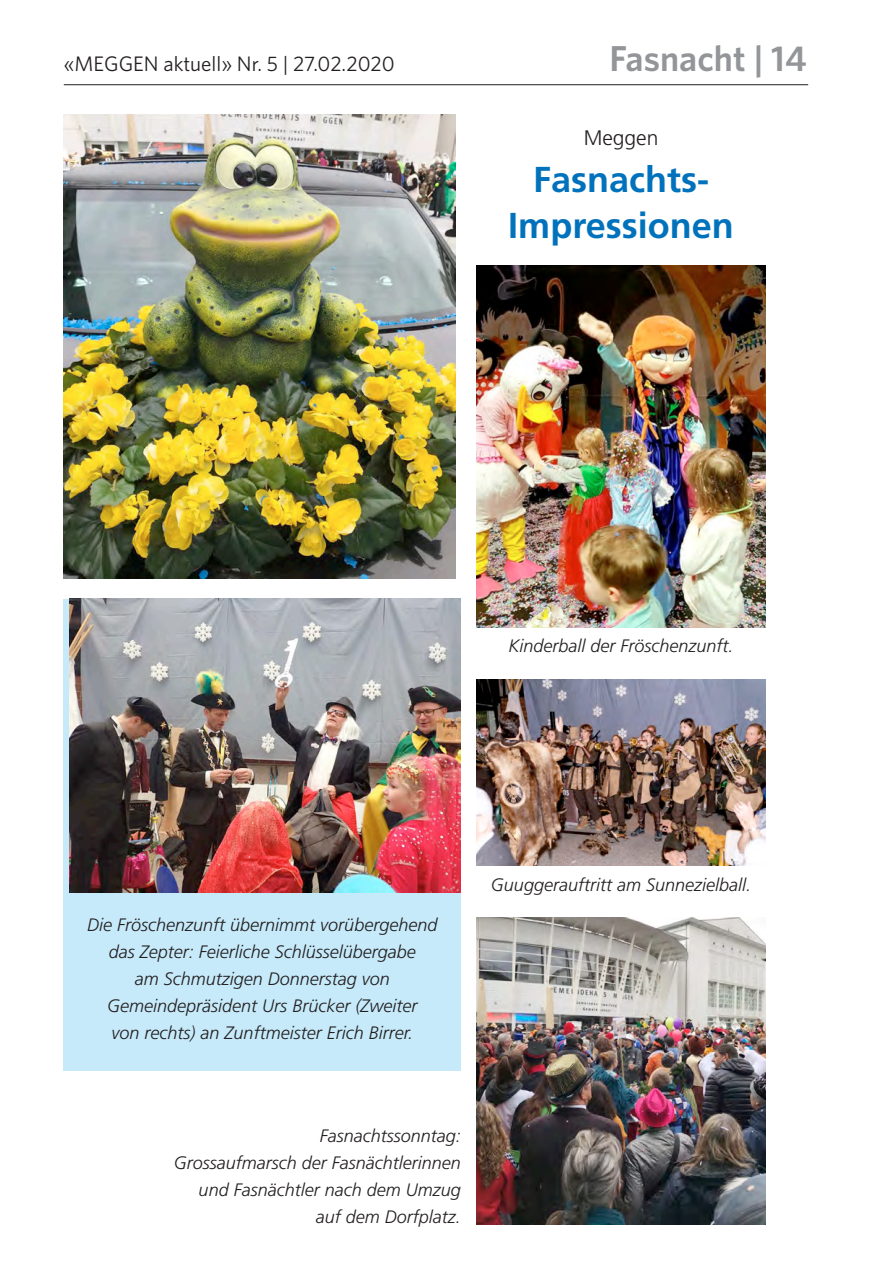
<style>
.page{position:relative;width:872px;height:1263px;background:#fff}
.page>*{position:absolute;margin:0;border:0;box-sizing:border-box;transform-origin:0 0}
.t1{font:700 36px/46.5px "Frutiger";color:#0072bc;text-align:center}
.t2{font:600 36px "Whitney";color:#939598}
.t3{font:21px "Whitney";color:#231f20}
.t4{font:300 21px "Frutiger";color:#231f20}
.t5{font:italic 300 18px/27px "Frutiger";color:#231f20;text-align:center}
</style>
<div class="page">
<hr style="left:64px;top:84px;width:744px;height:1px;background:#231f20">
<img style="left:64px;top:115px;width:391px;height:463px">
<div style="left:64px;top:599px;width:397px;height:471px;background:#c6eafa"></div>
<img style="left:69px;top:599px;width:392px;height:293px">
<img style="left:476px;top:266px;width:289px;height:362px">
<img style="left:476px;top:680px;width:289px;height:185px">
<img style="left:476px;top:918px;width:289px;height:307px">
<p class="t3" style="left:64px;top:50px;width:332px">«MEGGEN aktuell» Nr. 5 | 27.02.2020</p>
<h1 class="t2" style="left:609px;top:35px;width:198px">Fasnacht | 14</h1>
<p class="t4" style="left:583px;top:126px;width:76px">Meggen</p>
<h1 class="t1" style="left:508px;top:156px;width:227px">Fasnachts-<br>Impressionen</h1>
<p class="t5" style="left:508px;top:632px;width:227px">Kinderball der Fröschenzunft.</p>
<p class="t5" style="left:87px;top:911px;width:352px">Die Fröschenzunft übernimmt vorübergehend das Zepter: Feierliche Schlüsselübergabe<br>am Schmutzigen Donnerstag von Gemeindepräsident Urs Brücker (Zweiter<br>von rechts) an Zunftmeister Erich Birrer.</p>
<p class="t5" style="left:491px;top:871px;width:262px">Guuggerauftritt am Sunnezielball.</p>
<p class="t5" style="left:174px;top:1122px;width:289px;text-align:right">Fasnachtssonntag:<br>Grossaufmarsch der Fasnächtlerinnen und Fasnächtler nach dem Umzug auf dem Dorfplatz.</p>
</div>
